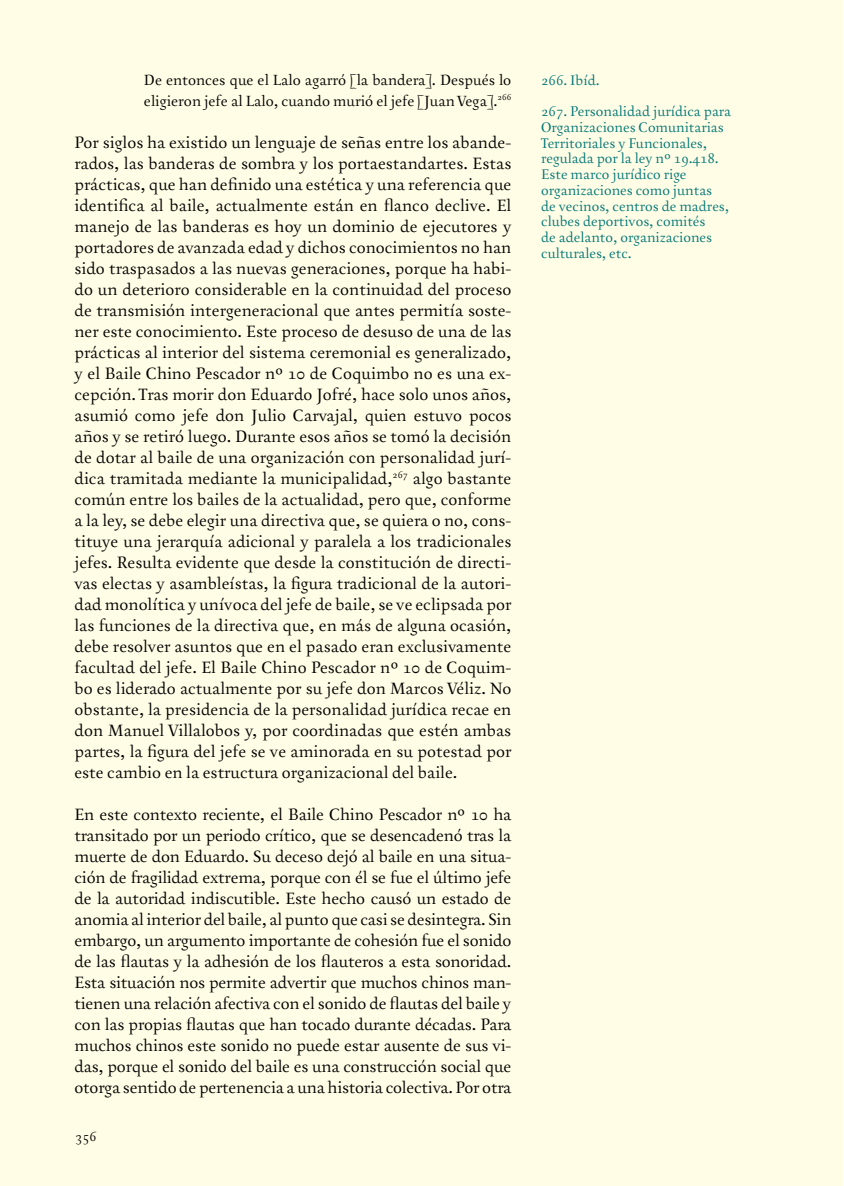
<style>
.page{position:relative;width:844px;height:1186px;background:#fff}
.page>*{position:absolute;margin:0;border:0;box-sizing:border-box;transform-origin:0 0}
.t1{font:17.5px/21px "Australis Pro";letter-spacing:-.01em;color:#000;text-align:justify}
.t2{font:15.75px/21px "Australis Pro";color:#000}
.t3{font:14.88px/15.8px "Australis Pro";color:#007785}
.t4{font:14px "Australis Pro";color:#000}
</style>
<div class="page">
<div style="left:0;top:1px;width:842px;height:1185px;background:#fffde5"></div>
<p class="t2" style="left:144px;top:69px;width:369px">De entonces que el Lalo agarró [la bandera]. Después lo eligieron jefe al Lalo, cuando murió el jefe [Juan Vega].<sup>266</sup></p>
<p class="t1" style="left:74px;top:132px;width:438px">Por siglos ha existido un lenguaje de señas entre los abande&shy;rados, las banderas de sombra y los portaestandartes. Estas prácticas, que han definido una estética y una referencia que identifica al baile, actualmente están en flanco declive. El manejo de las banderas es hoy un dominio de ejecutores y portadores de avanzada edad y dichos conocimientos no han sido traspasados a las nuevas generaciones, porque ha habi&shy;do un deterioro considerable en la continuidad del proceso de transmisión intergeneracional que antes permitía soste&shy;ner este conocimiento. Este proceso de desuso de una de las prácticas al interior del sistema ceremonial es generalizado, y el Baile Chino Pescador nº 10 de Coquimbo no es una ex&shy;cepción. Tras morir don Eduardo Jofré, hace solo unos años, asumió como jefe don Julio Carvajal, quien estuvo pocos años y se retiró luego. Durante esos años se tomó la decisión de dotar al baile de una organización con personalidad jurí&shy;dica tramitada mediante la municipalidad,<sup>267</sup> algo bastante común entre los bailes de la actualidad, pero que, conforme a la ley, se debe elegir una directiva que, se quiera o no, cons&shy;tituye una jerarquía adicional y paralela a los tradicionales jefes. Resulta evidente que desde la constitución de directi&shy;vas electas y asambleístas, la figura tradicional de la autori&shy;dad monolítica y unívoca del jefe de baile, se ve eclipsada por las funciones de la directiva que, en más de alguna ocasión, debe resolver asuntos que en el pasado eran exclusivamente facultad del jefe. El Baile Chino Pescador nº 10 de Coquim&shy;bo es liderado actualmente por su jefe don Marcos Véliz. No obstante, la presidencia de la personalidad jurídica recae en don Manuel Villalobos y, por coordinadas que estén ambas partes, la figura del jefe se ve aminorada en su potestad por este cambio en la estructura organizacional del baile.</p>
<p class="t1" style="left:74px;top:804px;width:438px">En este contexto reciente, el Baile Chino Pescador nº 10 ha transitado por un periodo crítico, que se desencadenó tras la muerte de don Eduardo. Su deceso dejó al baile en una situa&shy;ción de fragilidad extrema, porque con él se fue el último jefe de la autoridad indiscutible. Este hecho causó un estado de anomia al interior del baile, al punto que casi se desintegra. Sin embargo, un argumento importante de cohesión fue el sonido de las flautas y la adhesión de los flauteros a esta sonoridad.<br>Esta situación nos permite advertir que muchos chinos man&shy;tienen una relación afectiva con el sonido de flautas del baile y con las propias flautas que han tocado durante décadas. Para muchos chinos este sonido no puede estar ausente de sus vi&shy;das, porque el sonido del baile es una construcción social que otorga sentido de pertenencia a una historia colectiva. Por otra</p>
<p class="t4" style="left:75px;top:1128px;width:23px">356</p>
<p class="t3" style="left:541px;top:64px;width:191px;line-height:31.5px">266. Ibíd.<br>267. Personalidad jurídica para</p>
<p class="t3" style="left:541px;top:120px;width:189px">Organizaciones Comunitarias<br>Territoriales y Funcionales, regulada por la ley nº 19.418.<br>Este marco jurídico rige organizaciones como juntas de vecinos, centros de madres, clubes deportivos, comités<br>de adelanto, organizaciones culturales, etc.</p>
</div>
